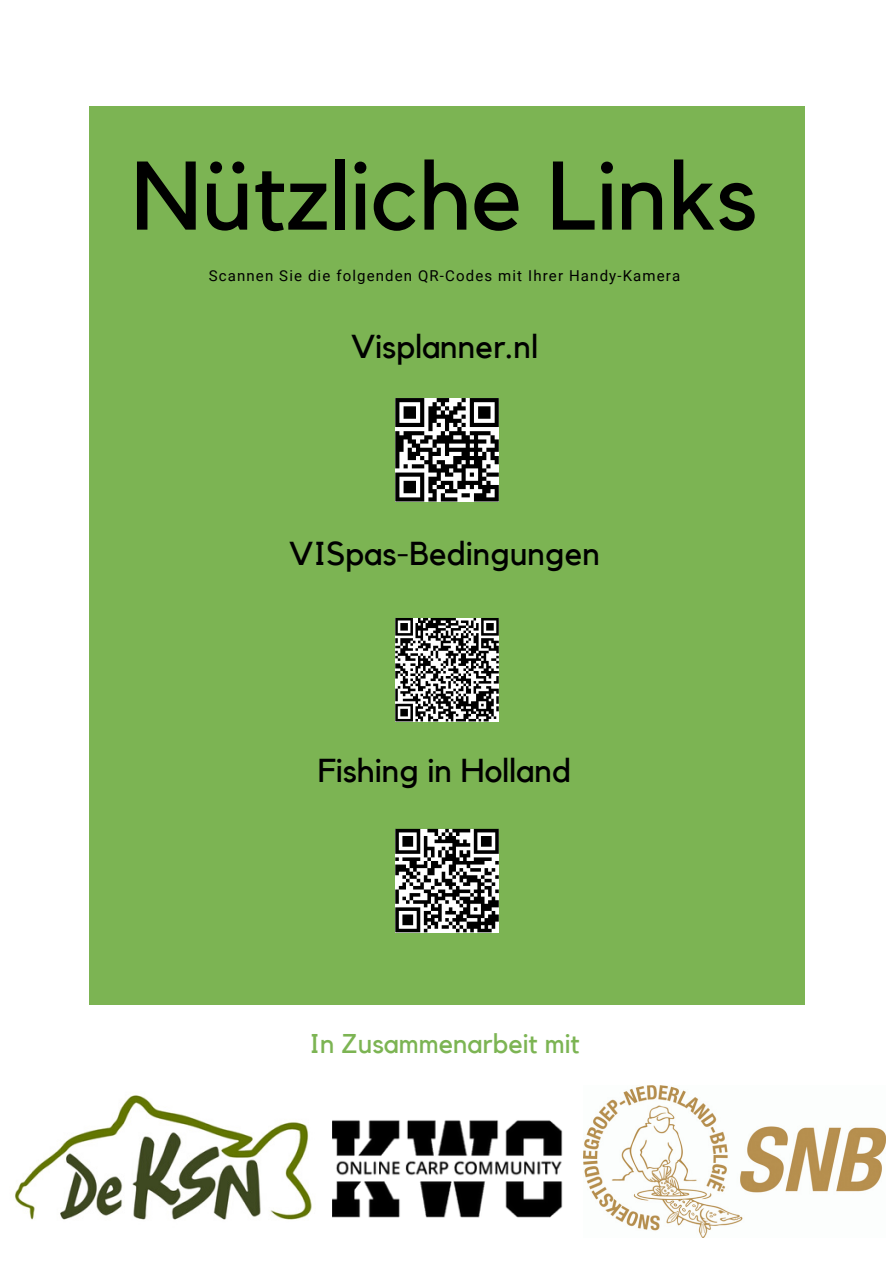
<style>
.page{position:relative;width:894px;height:1264px;background:#fff}
.page>*{position:absolute;margin:0;border:0;box-sizing:border-box;transform-origin:0 0}
.t1{font:96.15px "Kollektif";color:#000}
.t2{font:33px "Kollektif";color:#000}
.t3{font:27px "Kollektif";color:#7cb453}
.t4{font:15px "Roboto";letter-spacing:.075em;color:#000}
</style>
<div class="page">
<div style="left:89px;top:106px;width:715px;height:899px;background:#7cb453"></div>
<img style="left:15px;top:1095px;width:297px;height:125px">
<img style="left:332px;top:1120px;width:231px;height:98px">
<svg style="left:395px;top:398px;width:103px;height:103px;background:#717171"></svg>
<svg style="left:440px;top:497px;width:17px;height:4px"></svg>
<hr style="left:474px;top:497px;width:24px;height:4px;background:#000">
<img style="left:583px;top:1085px;width:302px;height:152px">
<svg style="left:395px;top:618px;width:103px;height:103px;background:#7b7b7b"></svg>
<svg style="left:395px;top:828px;width:103px;height:104px;background:#7a7b7a"></svg>
<h1 class="t1" style="left:131px;top:152px;width:627px">Nützliche Links</h1>
<p class="t4" style="left:209px;top:267px;width:473px">Scannen Sie die folgenden QR-Codes mit Ihrer Handy-Kamera</p>
<h2 class="t2" style="left:351px;top:331px;width:188px">Visplanner.nl</h2>
<h2 class="t2" style="left:289px;top:539px;width:312px">VISpas-Bedingungen</h2>
<h2 class="t2" style="left:318px;top:755px;width:255px">Fishing in Holland</h2>
<h3 class="t3" style="left:309px;top:1030px;width:272px">In Zusammenarbeit mit</h3>
</div>
